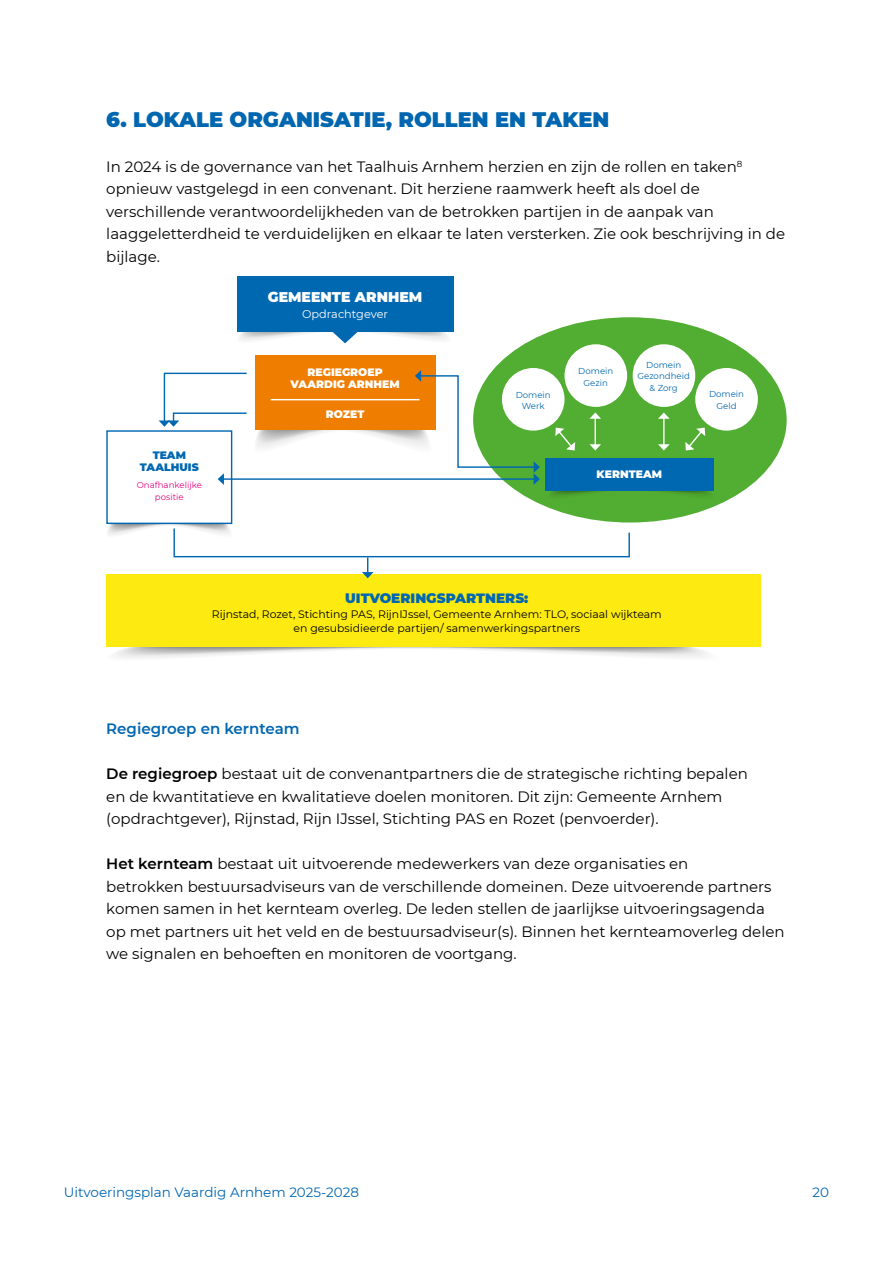
<style>
.page{position:relative;width:893px;height:1263px;background:#fff}
.page>*{position:absolute;margin:0;border:0;box-sizing:border-box;transform-origin:0 0}
.t1{font:900 21px "Montserrat";color:#0066b0}
.t2{font:15px/22.5px "Montserrat";color:#000}
.t3{font:600 15px "Montserrat";color:#0066b0}
.t4{font:900 14.1px "Montserrat";color:#fff}
.t5{font:13.5px "Montserrat";color:#0066b0}
.t6{font:900 13.5px "Montserrat";color:#0067b1}
.t7{font:11.25px "Montserrat";color:#fff}
.t8{font:10.8px/14.7px "Montserrat";color:#000;text-align:center}
.t9{font:900 10.8px/11.7px "Montserrat";color:#fff;text-align:center}
.t10{font:900 10.8px/11.7px "Montserrat";color:#0067b1;text-align:center}
.t11{font:8.55px/11.7px "Montserrat";color:#0067b1;text-align:center}
.t12{font:8.55px/11.7px "Montserrat";color:#e3057d;text-align:center}
.s1{font-weight:600}
</style>
<div class="page">
<div style="left:473px;top:317px;width:314px;height:205px;background:#52ae32;border-radius:50%"></div>
<svg style="left:115px;top:647px;width:592px;height:11px"></svg>
<div style="left:106px;top:430px;width:126px;height:94px;background:#fff;border:1px solid #0067b1"></div>
<div style="left:255px;top:355px;width:181px;height:75px;background:#ef7d00"></div>
<div style="left:237px;top:276px;width:216px;height:55px;background:#0067b1"></div>
<svg style="left:237px;top:331px;width:214px;height:12px"></svg>
<hr style="left:223px;top:478px;width:311px;height:2px;background:#0067b1">
<svg style="left:218px;top:473px;width:6px;height:12px"></svg>
<svg style="left:254px;top:370px;width:286px;height:115px"></svg>
<hr style="left:271px;top:399px;width:149px;height:1px;background:#fff">
<svg style="left:159px;top:372px;width:88px;height:55px"></svg>
<div style="left:106px;top:574px;width:655px;height:73px;background:#fcea10"></div>
<svg style="left:106px;top:524px;width:524px;height:54px"></svg>
<svg style="left:548px;top:489px;width:166px;height:8px"></svg>
<div style="left:502px;top:368px;width:62px;height:63px;background:#fff;border-radius:50%"></div>
<div style="left:564px;top:344px;width:63px;height:63px;background:#fff;border-radius:50%"></div>
<div style="left:633px;top:344px;width:62px;height:63px;background:#fff;border-radius:50%"></div>
<div style="left:695px;top:368px;width:63px;height:63px;background:#fff;border-radius:50%"></div>
<svg style="left:589px;top:412px;width:12px;height:38px"></svg>
<svg style="left:555px;top:428px;width:20px;height:22px"></svg>
<hr style="left:663px;top:418px;width:2px;height:27px;background:#fff">
<svg style="left:658px;top:444px;width:12px;height:6px"></svg>
<svg style="left:658px;top:412px;width:12px;height:7px"></svg>
<div style="left:545px;top:458px;width:168px;height:32px;background:#0067b1"></div>
<svg style="left:685px;top:428px;width:20px;height:22px"></svg>
<h1 class="t1" style="left:106px;top:103px;width:505px">6. LOKALE ORGANISATIE, ROLLEN EN TAKEN</h1>
<p class="t2" style="left:106px;top:155px;width:680px">In 2024 is de governance van het Taalhuis Arnhem herzien en zijn de rollen en taken<sup>8 </sup>opnieuw vastgelegd in een convenant. Dit herziene raamwerk heeft als doel de verschillende verantwoordelijkheden van de betrokken partijen in de aanpak van laaggeletterdheid te verduidelijken en elkaar te laten versterken. Zie ook beschrijving in de bijlage.</p>
<p class="t10" style="left:140px;top:448px;width:60px">TEAM<br>TAALHUIS</p>
<p class="t12" style="left:137px;top:479px;width:67px">Onafhankelijke positie</p>
<p class="t4" style="left:268px;top:286px;width:156px">GEMEENTE ARNHEM</p>
<p class="t7" style="left:302px;top:306px;width:87px">Opdrachtgever</p>
<p class="t9" style="left:290px;top:365px;width:111px">REGIEGROEP<br>VAARDIG ARNHEM</p>
<p class="t9" style="left:326px;top:407px;width:40px">ROZET</p>
<p class="t11" style="left:516px;top:388px;width:37px">Domein<br>Werk</p>
<p class="t11" style="left:578px;top:365px;width:37px">Domein<br>Gezin</p>
<p class="t11" style="left:637px;top:358px;width:54px">Domein<br>Gezondheid &amp; Zorg</p>
<p class="t11" style="left:709px;top:388px;width:37px">Domein<br>Geld</p>
<p class="t9" style="left:597px;top:468px;width:67px">KERNTEAM</p>
<p class="t6" style="left:345px;top:588px;width:185px">UITVOERINGSPARTNERS:</p>
<p class="t8" style="left:212px;top:606px;width:451px">Rijnstad, Rozet, Stichting PAS, RijnIJssel, Gemeente Arnhem: TLO, sociaal wijkteam en gesubsidieerde partijen/ samenwerkingspartners</p>
<p class="t3" style="left:106px;top:718px;width:195px">Regiegroep en kernteam</p>
<p class="t2" style="left:106px;top:762px;width:643px"><span class="s1">De regiegroep</span> bestaat uit de convenantpartners die de strategische richting bepalen en de kwantitatieve en kwalitatieve doelen monitoren. Dit zijn: Gemeente Arnhem (opdrachtgever), Rijnstad, Rijn IJssel, Stichting PAS en Rozet (penvoerder).</p>
<p class="t2" style="left:106px;top:852px;width:680px"><span class="s1">Het kernteam</span> bestaat uit uitvoerende medewerkers van deze organisaties en<br>betrokken bestuursadviseurs van de verschillende domeinen. Deze uitvoerende partners komen samen in het kernteam overleg. De leden stellen de jaarlijkse uitvoeringsagenda op met partners uit het veld en de bestuursadviseur(s). Binnen het kernteamoverleg delen we signalen en behoeften en monitoren de voortgang.</p>
<p class="t5" style="left:64px;top:1183px;width:297px">Uitvoeringsplan Vaardig Arnhem 2025-2028</p>
<p class="t5" style="left:813px;top:1183px;width:18px">20</p>
</div>
